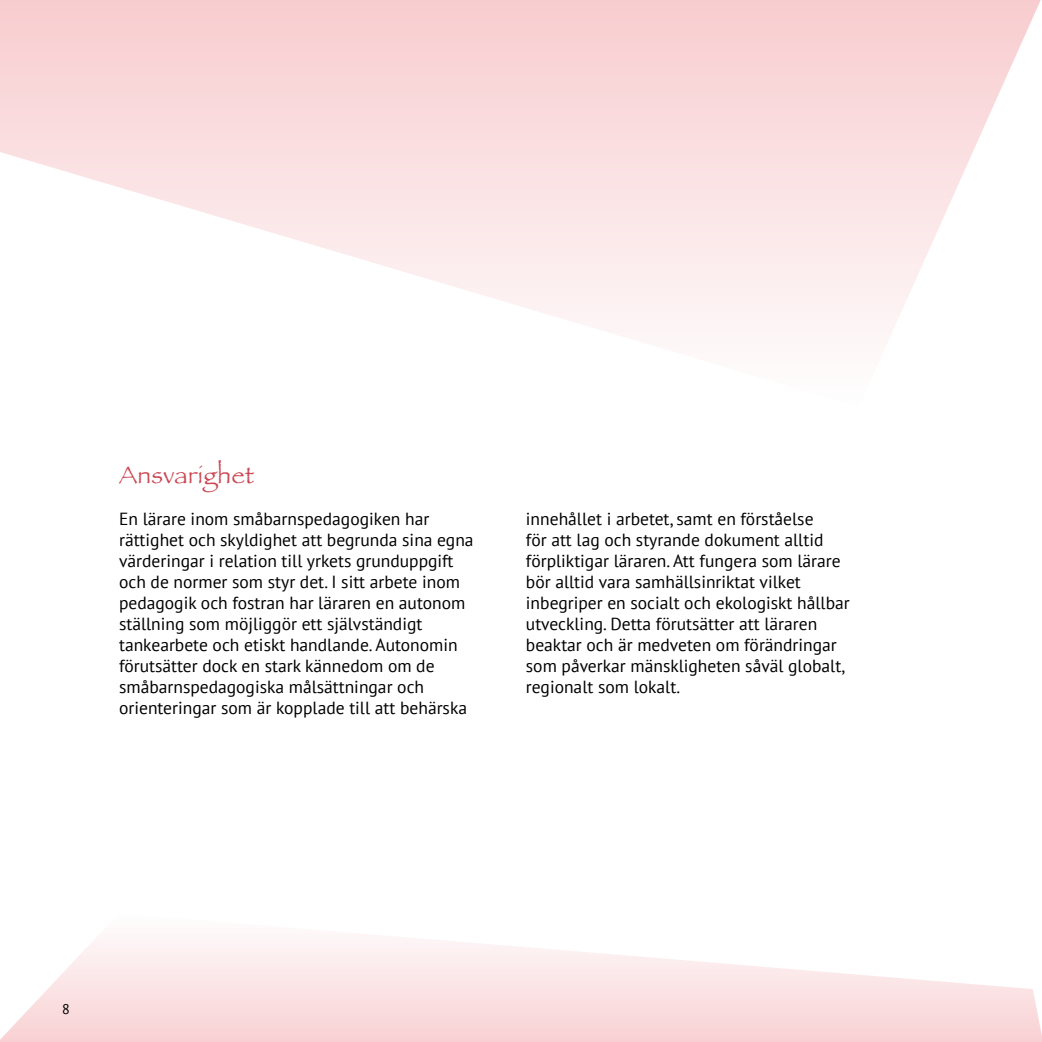
<style>
.page{position:relative;width:1042px;height:1042px;background:#fff}
.page>*{position:absolute;margin:0;border:0;box-sizing:border-box;transform-origin:0 0}
.t1{font:24.5px "Papyrus";letter-spacing:.02em;color:#ca4653}
.t2{font:17.5px/21px "PT Sans";color:#000}
.t3{font:14px "PT Sans";color:#000}
</style>
<div class="page">
<svg style="left:0;top:941px;width:1042px;height:101px"></svg>
<svg style="left:0;top:0;width:1041px;height:328px"></svg>
<h1 class="t1" style="left:119px;top:460px;width:136px">Ansvarighet</h1>
<p class="t2" style="left:119px;top:508px;width:356px">En lärare inom småbarnspedagogiken har rättighet och skyldighet att begrunda sina egna värderingar i relation till yrkets grunduppgift och de normer som styr det. I sitt arbete inom pedagogik och fostran har läraren en autonom ställning som möjliggör ett självständigt tankearbete och etiskt handlande. Autonomin förutsätter dock en stark kännedom om de småbarnspedagogiska målsättningar och orienteringar som är kopplade till att behärska</p>
<p class="t2" style="left:526px;top:508px;width:325px">innehållet i arbetet, samt en förståelse<br>för att lag och styrande dokument alltid förpliktigar läraren. Att fungera som lärare bör alltid vara samhällsinriktat vilket inbegriper en socialt och ekologiskt hållbar utveckling. Detta förutsätter att läraren beaktar och är medveten om förändringar som påverkar mänskligheten såväl globalt, regionalt som lokalt.</p>
<p class="t3" style="left:62px;top:1000px;width:9px">8</p>
</div>
